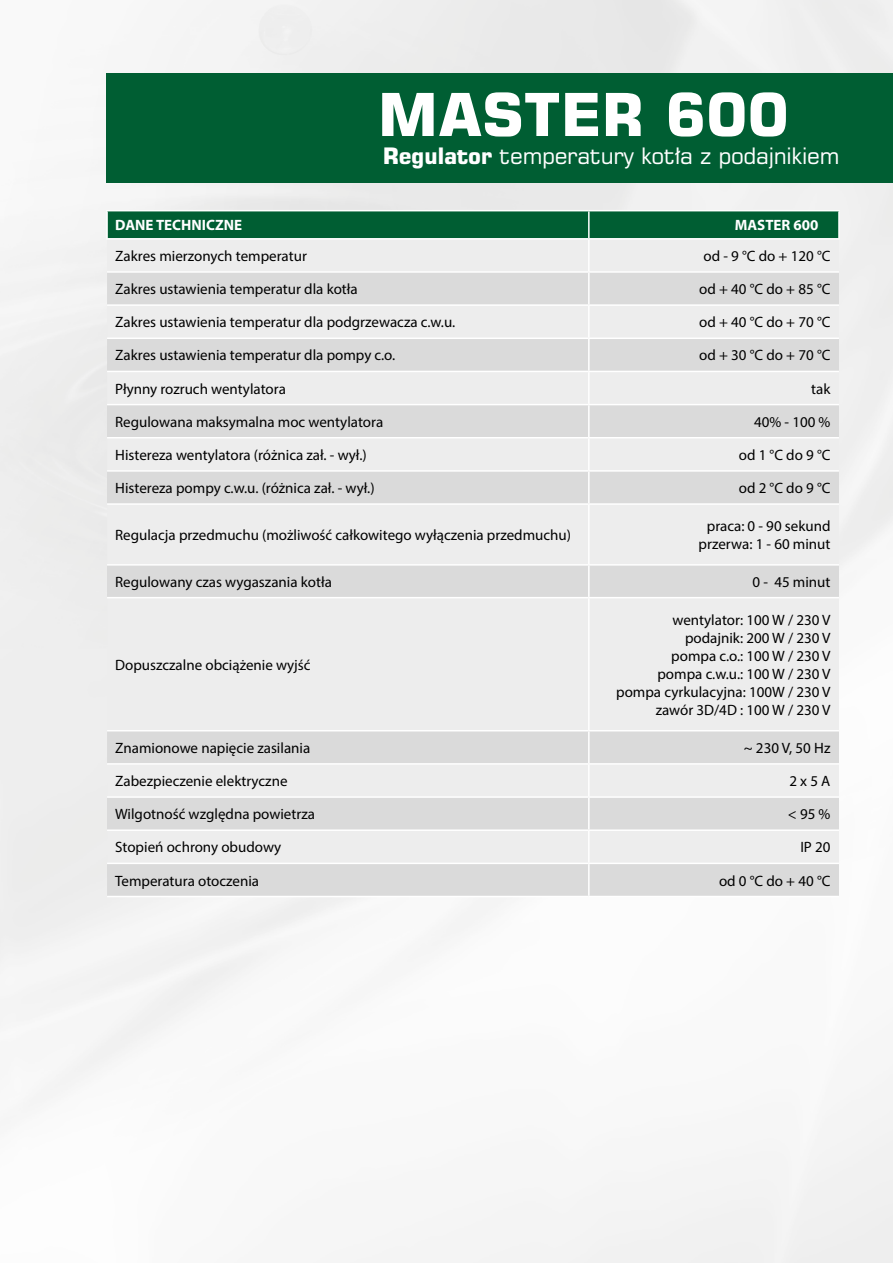
<style>
.page{position:relative;width:893px;height:1263px;background:#fff}
.page>*{position:absolute;margin:0;border:0;box-sizing:border-box;transform-origin:0 0}
.t1{font:700 54.75px "Square 721 PL";color:#fff}
.t2{font:21px "Square 721 PL";letter-spacing:-.02em;color:#fff}
.t3{font:15px/18px "Myriad Pro";color:#000;text-align:center}
.t4{font:700 15px "Myriad Pro";color:#fff}
.s1{font-weight:700}
</style>
<div class="page">
<div style="left:108px;top:211px;width:730px;height:27px;background:#005e33"></div>
<div style="left:107px;top:240px;width:732px;height:31px;background:#ededed"></div>
<svg style="left:107px;top:273px;width:732px;height:623px;background:#e5e5e5"></svg>
<hr style="left:588px;top:211px;width:2px;height:27px;background:#fff">
<hr style="left:588px;top:240px;width:2px;height:31px;background:#fff">
<hr style="left:588px;top:273px;width:2px;height:31px;background:#fff">
<hr style="left:107px;top:304px;width:482px;height:2px;background:#fff">
<hr style="left:589px;top:304px;width:250px;height:2px;background:#fff">
<hr style="left:588px;top:306px;width:2px;height:31px;background:#fff">
<hr style="left:107px;top:337px;width:482px;height:2px;background:#fff">
<hr style="left:589px;top:337px;width:250px;height:2px;background:#fff">
<hr style="left:588px;top:339px;width:2px;height:32px;background:#fff">
<hr style="left:107px;top:371px;width:482px;height:1px;background:#fff">
<hr style="left:589px;top:371px;width:250px;height:1px;background:#fff">
<hr style="left:588px;top:372px;width:2px;height:32px;background:#fff">
<hr style="left:107px;top:404px;width:482px;height:1px;background:#fff">
<hr style="left:589px;top:404px;width:250px;height:1px;background:#fff">
<hr style="left:588px;top:405px;width:2px;height:32px;background:#fff">
<hr style="left:107px;top:437px;width:482px;height:1px;background:#fff">
<hr style="left:589px;top:437px;width:250px;height:1px;background:#fff">
<hr style="left:588px;top:438px;width:2px;height:32px;background:#fff">
<hr style="left:107px;top:470px;width:482px;height:2px;background:#fff">
<hr style="left:589px;top:470px;width:250px;height:2px;background:#fff">
<hr style="left:588px;top:472px;width:2px;height:31px;background:#fff">
<hr style="left:107px;top:503px;width:482px;height:2px;background:#fff">
<hr style="left:589px;top:503px;width:250px;height:2px;background:#fff">
<hr style="left:588px;top:505px;width:2px;height:59px;background:#fff">
<hr style="left:107px;top:564px;width:482px;height:2px;background:#fff">
<hr style="left:589px;top:564px;width:250px;height:2px;background:#fff">
<hr style="left:588px;top:566px;width:2px;height:31px;background:#fff">
<hr style="left:107px;top:597px;width:482px;height:1px;background:#fff">
<hr style="left:589px;top:597px;width:250px;height:1px;background:#fff">
<hr style="left:588px;top:598px;width:2px;height:132px;background:#fff">
<hr style="left:107px;top:730px;width:482px;height:1px;background:#fff">
<hr style="left:589px;top:730px;width:250px;height:1px;background:#fff">
<hr style="left:588px;top:731px;width:2px;height:32px;background:#fff">
<hr style="left:107px;top:763px;width:482px;height:2px;background:#fff">
<hr style="left:589px;top:763px;width:250px;height:2px;background:#fff">
<hr style="left:588px;top:765px;width:2px;height:31px;background:#fff">
<hr style="left:107px;top:796px;width:482px;height:2px;background:#fff">
<hr style="left:589px;top:796px;width:250px;height:2px;background:#fff">
<hr style="left:588px;top:798px;width:2px;height:31px;background:#fff">
<hr style="left:107px;top:829px;width:482px;height:2px;background:#fff">
<hr style="left:589px;top:829px;width:250px;height:2px;background:#fff">
<hr style="left:588px;top:831px;width:2px;height:32px;background:#fff">
<hr style="left:107px;top:863px;width:482px;height:1px;background:#fff">
<hr style="left:589px;top:863px;width:250px;height:1px;background:#fff">
<hr style="left:588px;top:864px;width:2px;height:32px;background:#fff">
<div style="left:106px;top:73px;width:787px;height:110px;background:#005e33"></div>
<h1 class="t1" style="left:378px;top:79px;width:413px">MASTER 600</h1>
<h2 class="t2" style="left:383px;top:142px;width:458px"><span class="s1">Regulator</span> temperatury kotła z podajnikiem</h2>
<p class="t4" style="left:115px;top:216px;width:128px">DANE TECHNICZNE</p>
<p class="t4" style="left:735px;top:216px;width:85px">MASTER 600</p>
<p class="t3" style="left:115px;top:247px;width:193px">Zakres mierzonych temperatur</p>
<p class="t3" style="left:703px;top:247px;width:128px">od - 9 °C do + 120 °C</p>
<p class="t3" style="left:115px;top:280px;width:244px">Zakres ustawienia temperatur dla kotła</p>
<p class="t3" style="left:699px;top:280px;width:133px">od + 40 °C do + 85 °C</p>
<p class="t3" style="left:115px;top:313px;width:342px">Zakres ustawienia temperatur dla podgrzewacza c.w.u.</p>
<p class="t3" style="left:699px;top:313px;width:133px">od + 40 °C do + 70 °C</p>
<p class="t3" style="left:115px;top:346px;width:282px">Zakres ustawienia temperatur dla pompy c.o.</p>
<p class="t3" style="left:699px;top:346px;width:133px">od + 30 °C do + 70 °C</p>
<p class="t3" style="left:115px;top:379px;width:172px">Płynny rozruch wentylatora</p>
<p class="t3" style="left:811px;top:379px;width:21px">tak</p>
<p class="t3" style="left:115px;top:412px;width:270px">Regulowana maksymalna moc wentylatora</p>
<p class="t3" style="left:754px;top:412px;width:78px">40% - 100 %</p>
<p class="t3" style="left:115px;top:446px;width:253px">Histereza wentylatora (różnica zał. - wył.)</p>
<p class="t3" style="left:739px;top:446px;width:93px">od 1 °C do 9 °C</p>
<p class="t3" style="left:115px;top:479px;width:261px">Histereza pompy c.w.u. (różnica zał. - wył.)</p>
<p class="t3" style="left:739px;top:479px;width:93px">od 2 °C do 9 °C</p>
<p class="t3" style="left:115px;top:526px;width:457px">Regulacja przedmuchu (możliwość całkowitego wyłączenia przedmuchu)</p>
<p class="t3" style="left:698px;top:517px;width:133px">praca: 0 - 90 sekund przerwa: 1 - 60 minut</p>
<p class="t3" style="left:115px;top:573px;width:218px">Regulowany czas wygaszania kotła</p>
<p class="t3" style="left:752px;top:573px;width:79px">0 - 45 minut</p>
<p class="t3" style="left:115px;top:655px;width:197px">Dopuszczalne obciążenie wyjść</p>
<p class="t3" style="left:616px;top:610px;width:216px;text-align:right">wentylator: 100 W / 230 V podajnik: 200 W / 230 V<br>pompa c.o.: 100 W / 230 V<br>pompa c.w.u.: 100 W / 230 V pompa cyrkulacyjna: 100W / 230 V zawór 3D/4D : 100 W / 230 V</p>
<p class="t3" style="left:115px;top:739px;width:197px">Znamionowe napięcie zasilania</p>
<p class="t3" style="left:744px;top:739px;width:88px">~ 230 V, 50 Hz</p>
<p class="t3" style="left:115px;top:772px;width:174px">Zabezpieczenie elektryczne</p>
<p class="t3" style="left:789px;top:772px;width:43px">2 x 5 A</p>
<p class="t3" style="left:115px;top:805px;width:201px">Wilgotność względna powietrza</p>
<p class="t3" style="left:788px;top:805px;width:44px">&lt; 95 %</p>
<p class="t3" style="left:115px;top:838px;width:168px">Stopień ochrony obudowy</p>
<p class="t3" style="left:800px;top:838px;width:32px">IP 20</p>
<p class="t3" style="left:115px;top:871px;width:145px">Temperatura otoczenia</p>
<p class="t3" style="left:719px;top:871px;width:113px">od 0 °C do + 40 °C</p>
</div>
